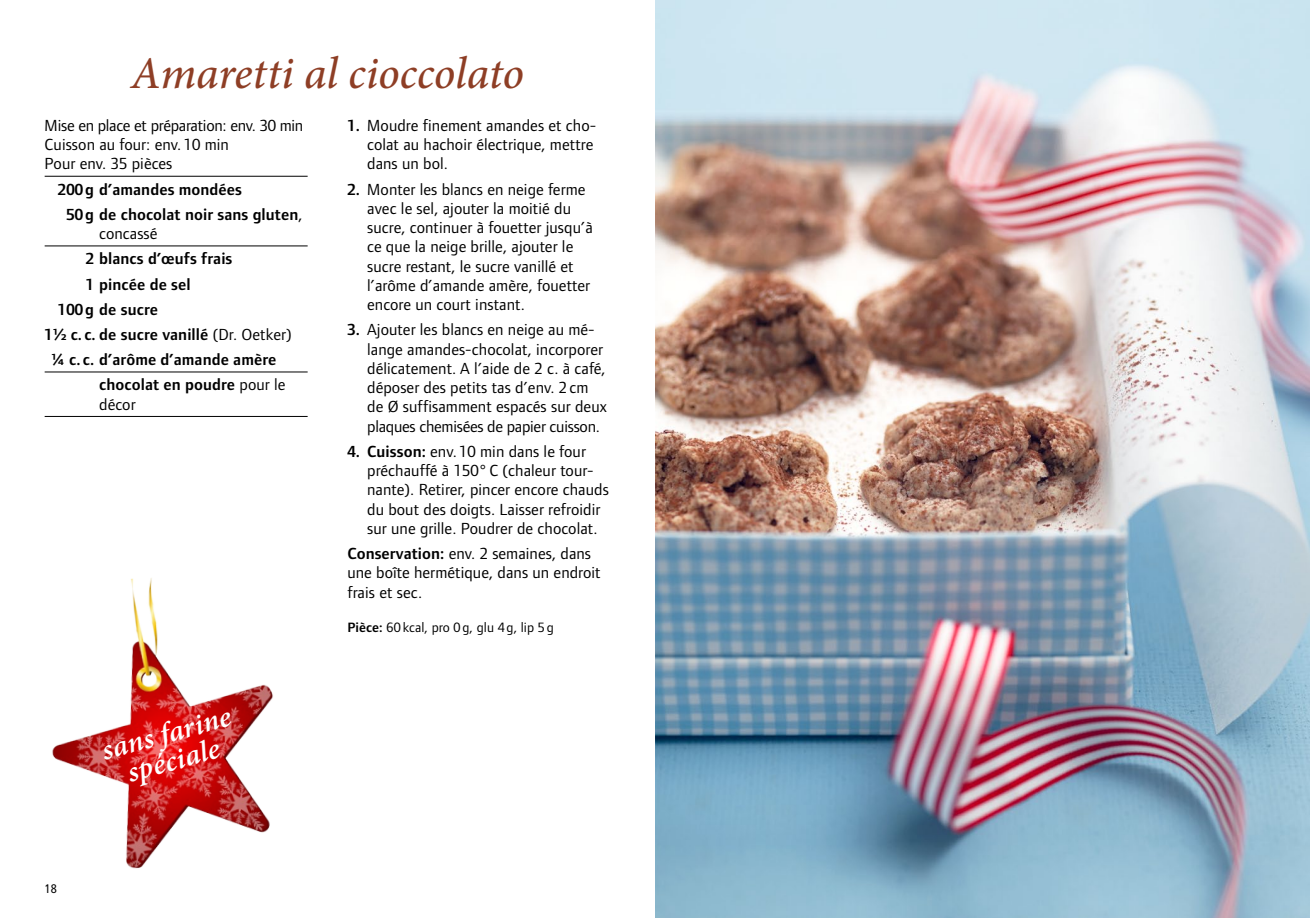
<style>
.page{position:relative;width:1310px;height:918px;background:#fff}
.page>*{position:absolute;margin:0;border:0;box-sizing:border-box;transform-origin:0 0}
.t1{font:italic 500 45.5px "Minion Pro";letter-spacing:-.005em;color:#8e3e25}
.t2{font:italic 600 29.75px/28px "Minion Pro";color:#fff;text-align:center}
.t3{font:16.62px/19.2px "Foundry Form Sans B Bn";letter-spacing:.005em;color:#000}
.t4{font:600 16.62px/25.2px "Foundry Form Sans B Bn";letter-spacing:.005em;color:#000}
.t5{font:14px "Foundry Form Sans B Bn";letter-spacing:.005em;color:#000}
.t6{font:12.25px "Frutiger B Bn Con Regular";color:#000}
.s1{font-weight:400}
.s2{font-weight:600}
</style>
<div class="page">
<img style="left:655px;top:0;width:655px;height:918px">
<hr style="left:45px;top:176px;width:263px;height:1px;background:#000">
<hr style="left:45px;top:246px;width:263px;height:1px;background:#000">
<hr style="left:45px;top:372px;width:263px;height:1px;background:#000">
<hr style="left:45px;top:416px;width:263px;height:1px;background:#000">
<img style="left:52px;top:578px;width:221px;height:291px">
<h1 class="t1" style="left:131px;top:42px;width:395px">Amaretti al cioccolato</h1>
<p class="t3" style="left:45px;top:116px;width:260px">Mise en place et préparation: env. 30 min<br>Cuisson au four: env. 10 min<br>Pour env. 35 pièces</p>
<p class="t4" style="left:66px;top:176px;width:238px;text-indent:-8px">200 g d’amandes mondées<br>50 g de chocolat noir sans gluten<span class="s1">,</span></p>
<p class="t3" style="left:99px;top:224px;width:60px">concassé</p>
<p class="t4" style="left:86px;top:246px;width:148px">2 blancs d’œufs frais</p>
<p class="t4" style="left:86px;top:271px;width:106px">1 pincée de sel</p>
<p class="t4" style="left:58px;top:296px;width:102px">100 g de sucre</p>
<p class="t4" style="left:45px;top:322px;width:248px">1¿ c. c. de sucre vanillé <span class="s1">(Dr. Oetker)</span></p>
<p class="t4" style="left:51px;top:347px;width:226px">¡ c. c. d’arôme d’amande amère</p>
<p class="t4" style="left:99px;top:372px;width:188px">chocolat en poudre <span class="s1">pour le</span></p>
<p class="t3" style="left:99px;top:394px;width:38px">décor</p>
<p class="t3" style="left:367px;top:116px;width:231px;text-indent:-20px"><span class="s2">1.</span> Moudre finement amandes et cho&shy;colat au hachoir électrique, mettre dans un bol.</p>
<p class="t3" style="left:367px;top:179px;width:227px;text-indent:-20px"><span class="s2">2.</span> Monter les blancs en neige ferme avec le sel, ajouter la moitié du sucre, continuer à fouetter jusqu’à ce que la neige brille, ajouter le sucre restant, le sucre vanillé et l’arôme d’amande amère, fouetter encore un court instant.</p>
<p class="t3" style="left:367px;top:320px;width:241px;text-indent:-20px"><span class="s2">3.</span> Ajouter les blancs en neige au mé&shy;lange amandes-chocolat, incorporer délicatement. A l’aide de 2 c. à café, déposer des petits tas d’env. 2 cm de Ø suffisamment espacés sur deux plaques chemisées de papier cuisson.</p>
<p class="t3" style="left:367px;top:441px;width:243px;text-indent:-20px"><span class="s2">4. Cuisson:</span> env. 10 min dans le four préchauffé à 150° C (chaleur tour&shy;nante). Retirer, pincer encore chauds du bout des doigts. Laisser refroidir sur une grille. Poudrer de chocolat.</p>
<p class="t3" style="left:347px;top:544px;width:255px"><span class="s2">Conservation:</span> env. 2 semaines, dans une boîte hermétique, dans un endroit frais et sec.</p>
<p class="t5" style="left:347px;top:619px;width:208px"><span class="s2">Pièce:</span> 60 kcal, pro 0 g, glu 4 g, lip 5 g</p>
<p class="t6" style="left:45px;top:881px;width:14px">18</p>
<h2 class="t2" style="left:98px;top:736px;width:134px;rotate:-15deg">sans farine spéciale</h2>
</div>
